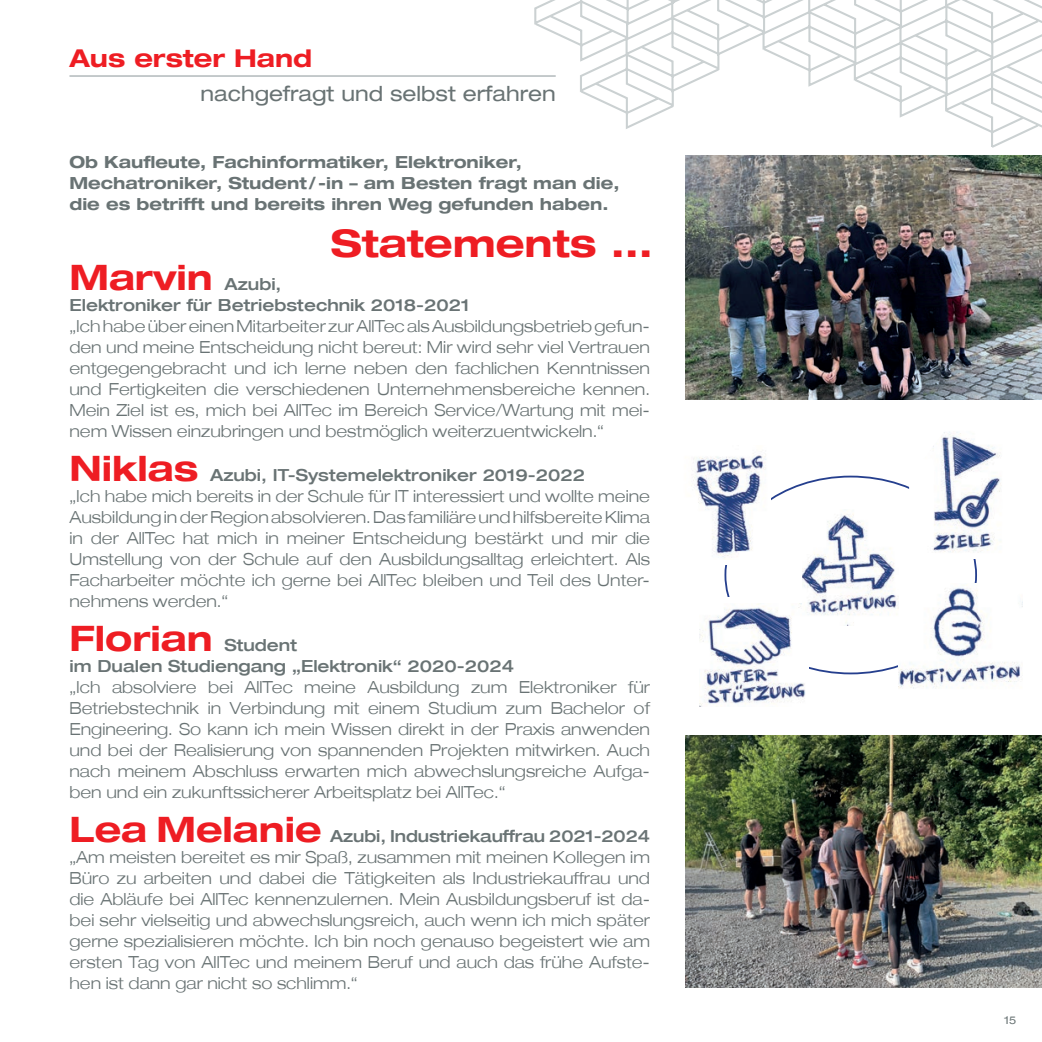
<style>
.page{position:relative;width:1042px;height:1042px;background:#fff}
.page>*{position:absolute;margin:0;border:0;box-sizing:border-box;transform-origin:0 0}
.t1{font:700 expanded 38.15px "Helvetica Neue LT";color:#ee1d23}
.t2{font:700 expanded 35px "Helvetica Neue LT";color:#ee1d23}
.t3{font:700 expanded 24.5px "Helvetica Neue LT";color:#ee1d23}
.t4{font:expanded 21px "Helvetica Neue LT";color:#697374}
.t5{font:300 expanded 16.62px/21px "Helvetica Neue LT";color:#697374;text-align:justify}
.t6{font:700 expanded 16.62px/21px "Helvetica Neue LT";color:#697374}
.t7{font:500 expanded 16.62px "Helvetica Neue LT";color:#697374}
.t8{font:expanded 10.85px "Helvetica Neue LT";color:#697374}
.s1{font-weight:500;font-size:16.62px;color:#697374}
.s2{font-weight:700;font-size:35px;color:#ee1d23}
.s3{font-weight:500}
</style>
<div class="page">
<svg style="left:534px;top:0;width:508px;height:148px"></svg>
<hr style="left:69px;top:75px;width:487px;height:2px;background:#bdc3c5">
<img style="left:685px;top:155px;width:357px;height:244px">
<img style="left:685px;top:735px;width:357px;height:252px">
<img style="left:699px;top:604px;width:107px;height:103px">
<img style="left:909px;top:432px;width:92px;height:121px">
<img style="left:899px;top:587px;width:123px;height:102px">
<img style="left:693px;top:455px;width:73px;height:104px">
<img style="left:802px;top:514px;width:97px;height:111px">
<h3 class="t3" style="left:69px;top:49px;width:244px">Aus erster Hand</h3>
<p class="t4" style="left:201px;top:86px;width:357px">nachgefragt und selbst erfahren</p>
<p class="t6" style="left:69px;top:151px;width:551px">Ob Kaufleute, Fachinformatiker, Elektroniker,<br>Mechatroniker, Student / -in – am Besten fragt man die, die es betrifft und bereits ihren Weg gefunden haben.</p>
<h1 class="t1" style="left:331px;top:229px;width:324px">Statements ...</h1>
<h2 class="t2" style="left:69px;top:265px;width:213px">Marvin <span class="s1">Azubi,</span></h2>
<p class="t7" style="left:69px;top:299px;width:401px">Elektroniker für Betriebstechnik 2018-2021</p>
<p class="t5" style="left:69px;top:318px;width:582px">„Ich habe über einen Mitarbeiter zur AllTec als Ausbildungsbetrieb gefun&shy;den und meine Entscheidung nicht bereut: Mir wird sehr viel Vertrauen entgegengebracht und ich lerne neben den fachlichen Kenntnissen und Fertigkeiten die verschiedenen Unternehmensbereiche kennen.<br>Mein Ziel ist es, mich bei AllTec im Bereich Service/Wartung mit mei&shy;nem Wissen einzubringen und bestmöglich weiterzuentwickeln.“</p>
<p class="t5" style="left:69px;top:466px;width:582px;text-align:left"><span class="s2">Niklas</span> <span class="s3">Azubi, IT-Systemelektroniker 2019-2022<br></span>„Ich habe mich bereits in der Schule für IT interessiert und wollte meine Ausbildung in der Region absolvieren. Das familiäre und hilfsbereite Klima in der AllTec hat mich in meiner Entscheidung bestärkt und mir die Umstellung von der Schule auf den Ausbildungsalltag erleichtert. Als Facharbeiter möchte ich gerne bei AllTec bleiben und Teil des Unter&shy;nehmens werden.“</p>
<h2 class="t2" style="left:69px;top:625px;width:229px">Florian <span class="s1">Student</span></h2>
<p class="t7" style="left:69px;top:660px;width:446px">im Dualen Studiengang „Elektronik“ 2020-2024</p>
<p class="t5" style="left:69px;top:678px;width:582px">„Ich absolviere bei AllTec meine Ausbildung zum Elektroniker für Betriebstechnik in Verbindung mit einem Studium zum Bachelor of Engineering. So kann ich mein Wissen direkt in der Praxis anwenden und bei der Realisierung von spannenden Projekten mitwirken. Auch nach meinem Abschluss erwarten mich abwechslungsreiche Aufga&shy;ben und ein zukunftssicherer Arbeitsplatz bei AllTec.“</p>
<p class="t5" style="left:69px;top:827px;width:582px"><span class="s2">Lea Melanie</span> <span class="s3">Azubi, Industriekauffrau 2021-2024 </span>„Am meisten bereitet es mir Spaß, zusammen mit meinen Kollegen im Büro zu arbeiten und dabei die Tätigkeiten als Industriekauffrau und die Abläufe bei AllTec kennenzulernen. Mein Ausbildungsberuf ist da&shy;bei sehr vielseitig und abwechslungsreich, auch wenn ich mich später gerne spezialisieren möchte. Ich bin noch genauso begeistert wie am ersten Tag von AllTec und meinem Beruf und auch das frühe Aufste&shy;hen ist dann gar nicht so schlimm.“</p>
<p class="t8" style="left:1004px;top:1015px;width:13px">15</p>
</div>
